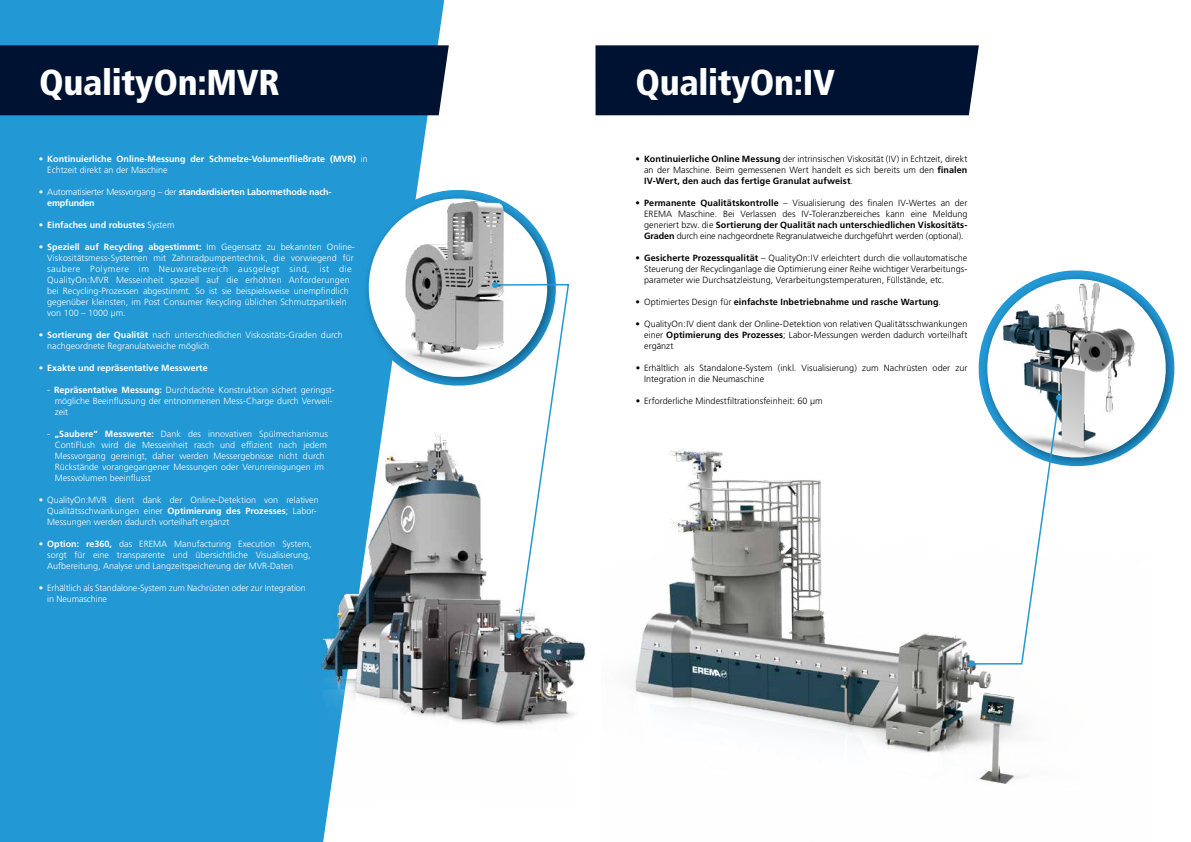
<style>
.page{position:relative;width:1191px;height:842px;background:#fff}
.page>*{position:absolute;margin:0;border:0;box-sizing:border-box;transform-origin:0 0}
.t1{font:900 condensed 36px "Frutiger";letter-spacing:-.01em;color:#fff}
.t2{font:300 9px/11px "Frutiger LT Pro";color:#fff}
.t3{font:300 9px/11px "Frutiger";color:#000;text-align:justify}
.t4{font:700 9px "Frutiger";color:#fff}
.t5{font:700 9px/11px "Frutiger";letter-spacing:-.02em;color:#fff}
.t6{font:700 9px "Frutiger";letter-spacing:.01em;color:#000}
.s1{font-family:"Frutiger LT Pro";font-weight:300}
.s2{font-family:"Frutiger";font-weight:700}
.s3{font-weight:700}
.s4{font-weight:300}
</style>
<div class="page">
<img style="left:632px;top:449px;width:391px;height:335px">
<div style="left:595px;top:45px;width:384px;height:70px;background:#001232"></div>
<div style="left:0;top:0;width:444px;height:842px;background:#2298d5"></div>
<div style="left:0;top:45px;width:449px;height:70px;background:#001232"></div>
<img style="left:219px;top:386px;width:367px;height:416px">
<div style="left:981px;top:273px;width:196px;height:196px;background:#000;opacity:.4"></div>
<svg style="left:968px;top:274px;width:202px;height:393px"></svg>
<img style="left:347px;top:170px;width:139px;height:236px">
<svg style="left:364px;top:194px;width:206px;height:444px"></svg>
<h1 class="t1" style="left:39px;top:61px;width:242px">QualityOn:MVR</h1>
<h1 class="t1" style="left:635px;top:61px;width:201px">QualityOn:IV</h1>
<p class="t4" style="left:39px;top:154px;width:330px"><span class="s1">•</span> Kontinuierliche Online-Messung der Schmelze-Volumenfließrate (MVR) <span class="s1">in</span></p>
<p class="t2" style="left:47px;top:165px;width:122px">Echtzeit direkt an der Maschine</p>
<p class="t5" style="left:47px;top:186px;width:286px;text-indent:-9px"><span class="s1">• Automatisierter Messvorgang – der</span> standardisierten Labormethode nach&shy;empfunden</p>
<p class="t4" style="left:39px;top:220px;width:137px"><span class="s1">•</span> Einfaches und robustes <span class="s1">System</span></p>
<p class="t4" style="left:39px;top:242px;width:318px"><span class="s1">•</span> Speziell auf Recycling abgestimmt: <span class="s1">Im Gegensatz zu bekannten Online-</span></p>
<p class="t2" style="left:47px;top:253px;width:308px">Viskositätsmess-Systemen mit Zahnradpumpentechnik, die vorwiegend für saubere Polymere im Neuwarebereich ausgelegt sind, ist die QualityOn:MVR Messeinheit speziell auf die erhöhten Anforderungen bei Recycling-Prozessen abgestimmt. So ist sie beispielsweise unempfindlich gegenüber kleinsten, im Post Consumer Recycling üblichen Schmutzpartikeln von 100 – 1000 μm.</p>
<p class="t2" style="left:47px;top:330px;width:297px;text-indent:-9px">• <span class="s2">Sortierung der Qualität</span> nach unterschiedlichen Viskositäts-Graden durch nachgeordnete Regranulatweiche möglich</p>
<p class="t4" style="left:39px;top:363px;width:170px"><span class="s1">•</span> Exakte und repräsentative Messwerte</p>
<p class="t2" style="left:55px;top:385px;width:282px;text-indent:-7px">- <span class="s2">Repräsentative Messung:</span> Durchdachte Konstruktion sichert geringst&shy;mögliche Beeinflussung der entnommenen Mess-Charge durch Verweil&shy;zeit</p>
<p class="t2" style="left:55px;top:429px;width:274px;text-indent:-7px">- <span class="s2">„Saubere“ Messwerte:</span> Dank des innovativen Spülmechanismus ContiFlush wird die Messeinheit rasch und effizient nach jedem Messvorgang gereinigt, daher werden Messergebnisse nicht durch Rückstände vorangegangener Messungen oder Verunreinigungen im Messvolumen beeinflusst</p>
<p class="t2" style="left:47px;top:495px;width:273px;text-indent:-9px">• QualityOn:MVR dient dank der Online-Detektion von relativen<br>Qualitätsschwankungen einer <span class="s2">Optimierung des Prozesses</span>; Labor-<br>Messungen werden dadurch vorteilhaft ergänzt</p>
<p class="t2" style="left:47px;top:539px;width:266px;text-align:justify;text-indent:-9px">• <span class="s2">Option: re360,</span> das EREMA Manufacturing Execution System, sorgt für eine transparente und übersichtliche Visualisierung, Aufbereitung, Analyse und Langzeitspeicherung der MVR-Daten</p>
<p class="t2" style="left:47px;top:583px;width:260px;text-indent:-9px">• Erhältlich als Standalone-System zum Nachrüsten oder zur Integration in Neumaschine</p>
<p class="t3" style="left:644px;top:154px;width:325px;text-indent:-9px">• <span class="s3">Kontinuierliche Online Messung</span> der intrinsischen Viskosität (IV) in Echtzeit, direkt an der Maschine. Beim gemessenen Wert handelt es sich bereits um den <span class="s3">finalen IV-Wert, den auch das fertige Granulat aufweist</span>.</p>
<p class="t3" style="left:644px;top:198px;width:325px;text-indent:-9px">• <span class="s3">Permanente Qualitätskontrolle</span> – Visualisierung des finalen IV-Wertes an der EREMA Maschine. Bei Verlassen des IV-Toleranzbereiches kann eine Meldung generiert bzw. die <span class="s3">Sortierung der Qualität nach unterschiedlichen Viskositäts-Graden</span> durch eine nachgeordnete Regranulatweiche durchgeführt werden (optional).</p>
<p class="t3" style="left:644px;top:253px;width:325px;text-indent:-9px">• <span class="s3">Gesicherte Prozessqualität</span> – QualityOn:IV erleichtert durch die vollautomatische Steuerung der Recyclinganlage die Optimierung einer Reihe wichtiger Verarbeitungs&shy;parameter wie Durchsatzleistung, Verarbeitungstemperaturen, Füllstände, etc.</p>
<p class="t6" style="left:635px;top:297px;width:307px"><span class="s4">• Optimiertes Design für</span> einfachste Inbetriebnahme und rasche Wartung<span class="s4">.</span></p>
<p class="t3" style="left:644px;top:319px;width:325px;text-indent:-9px">• QualityOn:IV dient dank der Online-Detektion von relativen Qualitätsschwankungen einer <span class="s3">Optimierung des Prozesses</span>; Labor-Messungen werden dadurch vorteilhaft ergänzt</p>
<p class="t3" style="left:644px;top:363px;width:325px;text-indent:-9px">• Erhältlich als Standalone-System (inkl. Visualisierung) zum Nachrüsten oder zur<br>Integration in die Neumaschine</p>
<p class="t3" style="left:635px;top:396px;width:188px">• Erforderliche Mindestfiltrationsfeinheit: 60 µm</p>
</div>
